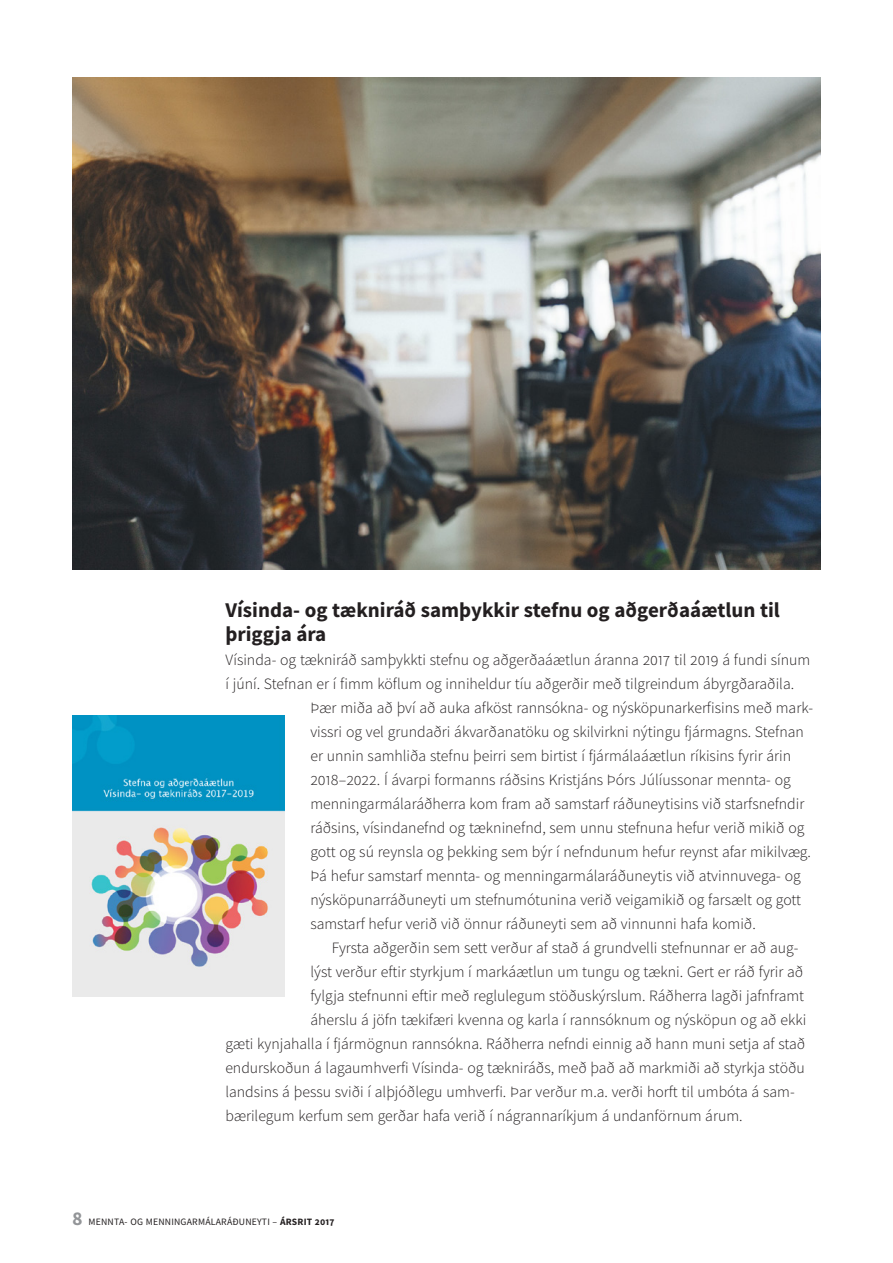
<style>
.page{position:relative;width:893px;height:1263px;background:#fff}
.page>*{position:absolute;margin:0;border:0;box-sizing:border-box;transform-origin:0 0}
.t1{font:700 21px/24px "Source Sans Pro";color:#231f20}
.t2{font:300 15.75px "Source Sans Pro";color:#231f20}
.t3{font:9.75px "Source Sans Pro";letter-spacing:.02em;color:#231f20}
.s1{font-weight:700;font-size:19.5px;color:#939598}
.s2{font-weight:700}
</style>
<div class="page">
<img style="left:72px;top:78px;width:749px;height:491px">
<img style="left:72px;top:716px;width:213px;height:280px">
<h1 class="t1" style="left:225px;top:598px;width:556px">Vísinda- og tækniráð samþykkir stefnu og aðgerðaáætlun til þriggja ára</h1>
<p class="t2" style="left:225px;top:650px;width:586px">Vísinda- og tækniráð samþykkti stefnu og aðgerðaáætlun áranna 2017 til 2019 á fundi sínum</p>
<p class="t2" style="left:225px;top:674px;width:570px">í júní. Stefnan er í fimm köflum og inniheldur tíu aðgerðir með tilgreindum ábyrgðaraðila.</p>
<p class="t2" style="left:310px;top:698px;width:504px">Þær miða að því að auka afköst rannsókna- og nýsköpunarkerfisins með mark-</p>
<p class="t2" style="left:310px;top:722px;width:495px">vissri og vel grundaðri ákvarðanatöku og skilvirkni nýtingu fjármagns. Stefnan</p>
<p class="t2" style="left:310px;top:746px;width:482px">er unnin samhliða stefnu þeirri sem birtist í fjármálaáætlun ríkisins fyrir árin</p>
<p class="t2" style="left:310px;top:770px;width:482px">2018–2022. Í ávarpi formanns ráðsins Kristjáns Þórs Júlíussonar mennta- og</p>
<p class="t2" style="left:310px;top:794px;width:495px">menningarmálaráðherra kom fram að samstarf ráðuneytisins við starfsnefndir</p>
<p class="t2" style="left:310px;top:818px;width:496px">ráðsins, vísindanefnd og tækninefnd, sem unnu stefnuna hefur verið mikið og</p>
<p class="t2" style="left:310px;top:842px;width:502px">gott og sú reynsla og þekking sem býr í nefndunum hefur reynst afar mikilvæg.</p>
<p class="t2" style="left:310px;top:866px;width:492px">Þá hefur samstarf mennta- og menningarmálaráðuneytis við atvinnuvega- og</p>
<p class="t2" style="left:310px;top:890px;width:492px">nýsköpunarráðuneyti um stefnumótunina verið veigamikið og farsælt og gott</p>
<p class="t2" style="left:310px;top:914px;width:447px">samstarf hefur verið við önnur ráðuneyti sem að vinnunni hafa komið.</p>
<p class="t2" style="left:332px;top:938px;width:468px">Fyrsta aðgerðin sem sett verður af stað á grundvelli stefnunnar er að aug-</p>
<p class="t2" style="left:310px;top:962px;width:494px">lýst verður eftir styrkjum í markáætlun um tungu og tækni. Gert er ráð fyrir að</p>
<p class="t2" style="left:310px;top:986px;width:495px">fylgja stefnunni eftir með reglulegum stöðuskýrslum. Ráðherra lagði jafnframt</p>
<p class="t2" style="left:310px;top:1010px;width:497px">áherslu á jöfn tækifæri kvenna og karla í rannsóknum og nýsköpun og að ekki</p>
<p class="t2" style="left:225px;top:1034px;width:581px">gæti kynjahalla í fjármögnun rannsókna. Ráðherra nefndi einnig að hann muni setja af stað</p>
<p class="t2" style="left:225px;top:1058px;width:581px">endurskoðun á lagaumhverfi Vísinda- og tækniráðs, með það að markmiði að styrkja stöðu</p>
<p class="t2" style="left:225px;top:1082px;width:571px">landsins á þessu sviði í alþjóðlegu umhverfi. Þar verður m.a. verði horft til umbóta á sam-</p>
<p class="t2" style="left:225px;top:1106px;width:519px">bærilegum kerfum sem gerðar hafa verið í nágrannaríkjum á undanförnum árum.</p>
<p class="t3" style="left:72px;top:1215px;width:264px"><span class="s1">8</span> MENNTA- OG MENNINGARMÁLARÁÐUNEYTI – <span class="s2">ÁRSRIT 2017</span></p>
</div>
